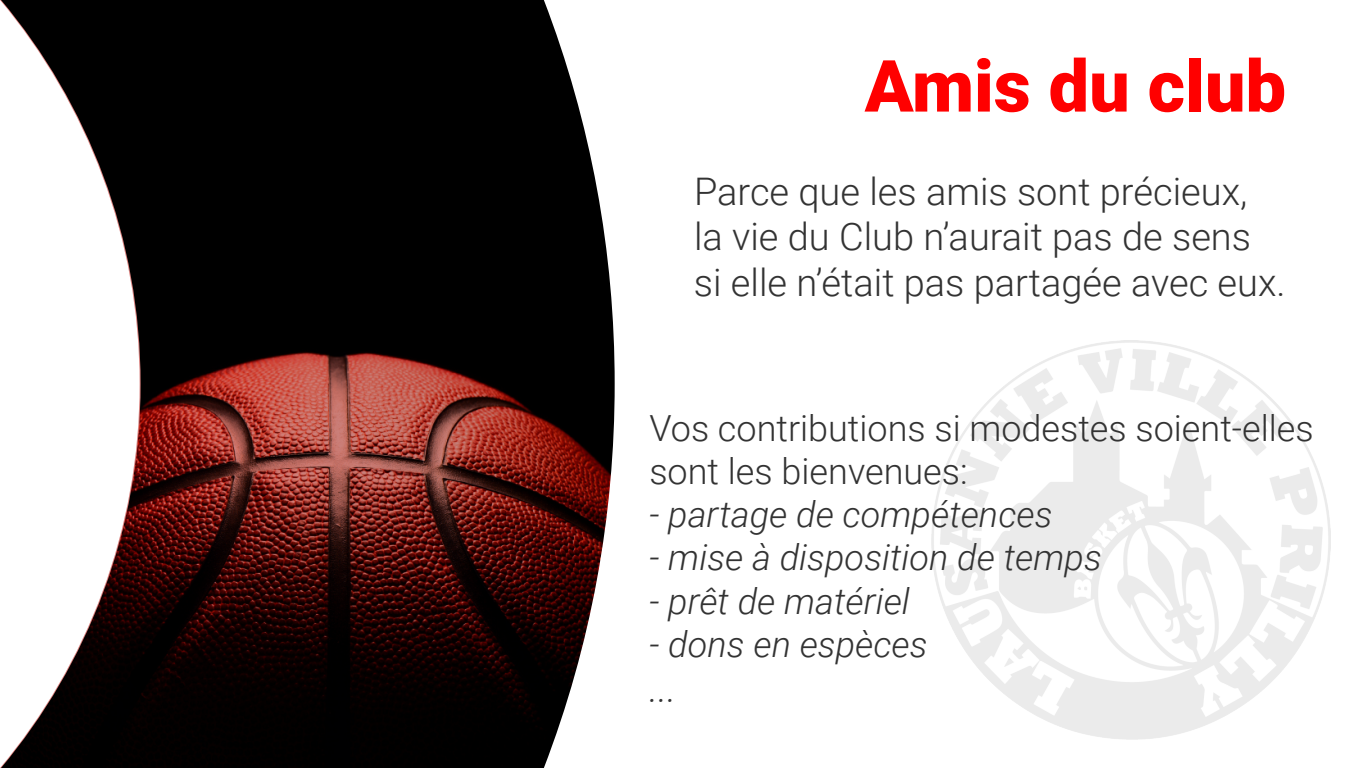
<style>
.page{position:relative;width:1366px;height:768px;background:#fff}
.page>*{position:absolute;margin:0;border:0;box-sizing:border-box;transform-origin:0 0}
.t1{font:900 72px "Roboto";color:#f00}
.t2{font:300 38px/45.6px "Roboto";color:#333}
.t3{font:italic 300 38px "Roboto";color:#333}
.t4{font:italic 300 36px "Roboto";color:#333}
.t5{font:300 36px/43.2px "Roboto";color:#333}
</style>
<div class="page">
<img style="left:931px;top:340px;width:400px;height:400px">
<svg style="left:0;top:0;width:614px;height:768px"></svg>
<h1 class="t1" style="left:865px;top:36px;width:423px">Amis du club</h1>
<p class="t2" style="left:694px;top:167px;width:593px">Parce que les amis sont précieux, la vie du Club n’aurait pas de sens si elle n’était pas partagée avec eux.</p>
<p class="t5" style="left:649px;top:405px;width:666px">Vos contributions si modestes soient-elles sont les bienvenues:</p>
<p class="t4" style="left:649px;top:489px;width:405px">- partage de compétences</p>
<p class="t4" style="left:649px;top:532px;width:454px">- mise à disposition de temps</p>
<p class="t4" style="left:649px;top:576px;width:262px">- prêt de matériel</p>
<p class="t4" style="left:649px;top:619px;width:280px">- dons en espèces</p>
<p class="t3" style="left:649px;top:662px;width:28px">...</p>
</div>
